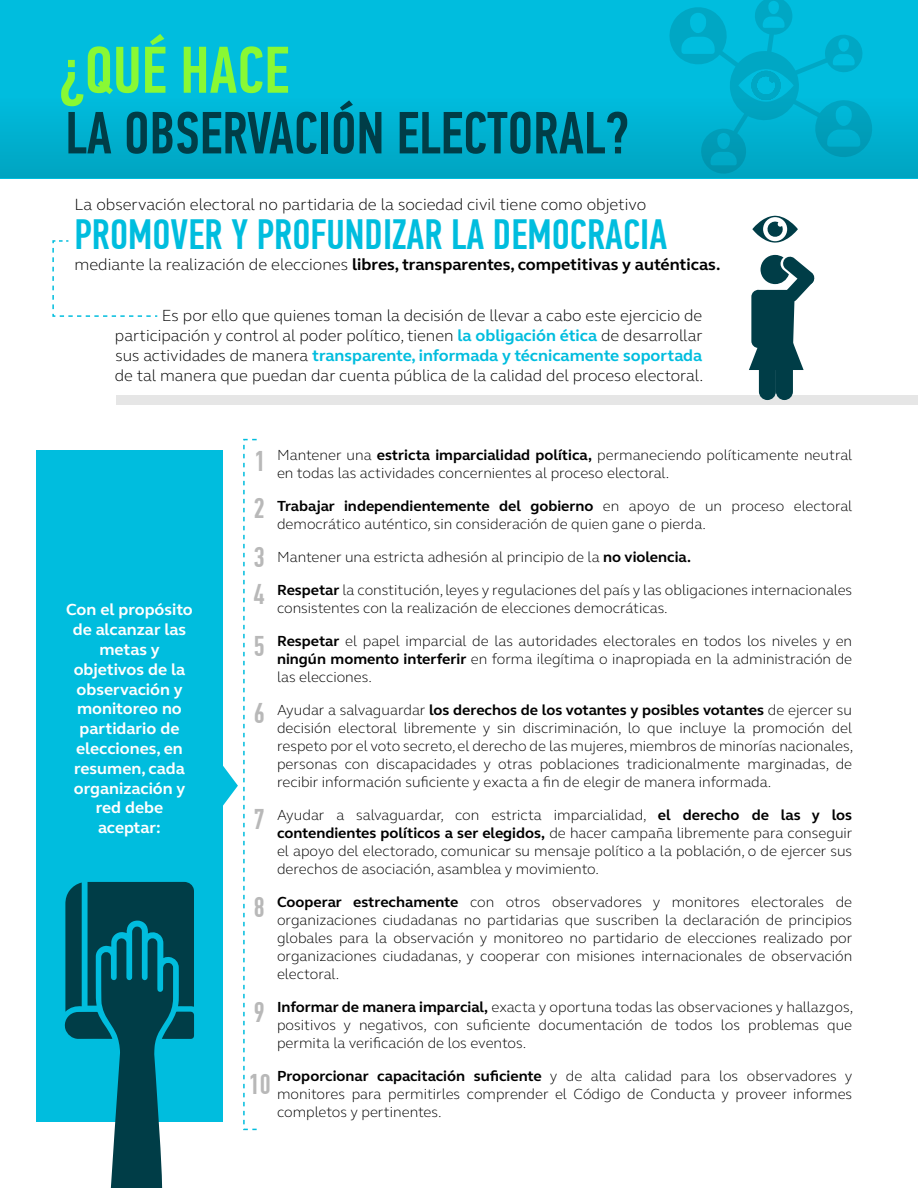
<style>
.page{position:relative;width:918px;height:1188px;background:#fff}
.page>*{position:absolute;margin:0;border:0;box-sizing:border-box;transform-origin:0 0}
.t1{font:500 66px "PF Din Text Comp Pro";color:#89f934}
.t2{font:500 59.55px "PF Din Text Comp Pro";color:#003d47}
.t3{font:500 42.3px "PF Din Text Comp Pro";color:#00bdde}
.t4{font:500 28.5px/48.2px "PF Din Text Comp Pro";color:#b8b8b8;text-align:justify}
.t5{font:700 16.65px "FS Elliot Pro";color:#000}
.t6{font:300 16.65px "FS Elliot Pro";color:#000}
.t7{font:300 16.5px/19.8px "FS Elliot Pro";color:#000;text-align:justify}
.t8{font:700 16.5px/19.8px "FS Elliot Pro";color:#fff;text-align:center}
.t9{font:300 15px/18px "FS Elliot Pro";color:#000;text-align:justify}
.s1{font-weight:300}
.s2{font-weight:700;color:#00bdde}
.s3{font-weight:700}
</style>
<div class="page">
<div style="left:36px;top:450px;width:187px;height:671px;background:#00bdde"></div>
<div style="left:116px;top:396px;width:802px;height:9px;background:#e6e6e6"></div>
<div style="left:0;top:0;width:918px;height:178px;background:#00bdde"></div>
<div style="left:0;top:95px;width:918px;height:83px;background:linear-gradient(to bottom,#00bdde,#00a4c0)"></div>
<svg style="left:752px;top:216px;width:46px;height:27px"></svg>
<div style="left:776px;top:332px;width:17px;height:68px;background:#003d47;border-radius:9px"></div>
<div style="left:759px;top:332px;width:17px;height:68px;background:#003d47;border-radius:9px"></div>
<svg style="left:749px;top:255px;width:66px;height:115px"></svg>
<svg style="left:52px;top:240px;width:105px;height:77px"></svg>
<svg style="left:63px;top:882px;width:131px;height:306px"></svg>
<svg style="left:223px;top:766px;width:15px;height:40px"></svg>
<svg style="left:669px;top:0;width:203px;height:174px"></svg>
<h1 class="t1" style="left:59px;top:32px;width:232px">¿QUÉ HACE</h1>
<h2 class="t2" style="left:65px;top:98px;width:565px">LA OBSERVACIÓN ELECTORAL?</h2>
<p class="t6" style="left:74px;top:193px;width:573px">La observación electoral no partidaria de la sociedad civil tiene como objetivo</p>
<h3 class="t3" style="left:74px;top:210px;width:594px">PROMOVER Y PROFUNDIZAR LA DEMOCRACIA</h3>
<p class="t5" style="left:74px;top:254px;width:648px"><span class="s1">mediante la realización de elecciones</span> libres, transparentes, competitivas y auténticas.</p>
<p class="t7" style="left:115px;top:305px;width:590px;text-indent:47px">Es por ello que quienes toman la decisión de llevar a cabo este ejercicio de participación y control al poder político, tienen <span class="s2">la obligación ética</span> de desarrollar sus actividades de manera <span class="s2">transparente, informada y técnicamente soportada </span>de tal manera que puedan dar cuenta pública de la calidad del proceso electoral.</p>
<p class="t8" style="left:66px;top:600px;width:128px">Con el propósito de alcanzar las metas y objetivos de la observación y monitoreo no partidario de elecciones, en resumen, cada organización y red debe aceptar:</p>
<p class="t9" style="left:277px;top:446px;width:577px">Mantener una <span class="s3">estricta imparcialidad política,</span> permaneciendo políticamente neutral en todas las actividades concernientes al proceso electoral.</p>
<p class="t9" style="left:277px;top:497px;width:577px"><span class="s3">Trabajar independientemente del gobierno</span> en apoyo de un proceso electoral democrático auténtico, sin consideración de quien gane o pierda.</p>
<p class="t9" style="left:277px;top:548px;width:416px">Mantener una estricta adhesión al principio de la <span class="s3">no violencia.</span></p>
<p class="t9" style="left:277px;top:581px;width:577px"><span class="s3">Respetar</span> la constitución, leyes y regulaciones del país y las obligaciones internacionales consistentes con la realización de elecciones democráticas.</p>
<p class="t9" style="left:277px;top:632px;width:577px"><span class="s3">Respetar</span> el papel imparcial de las autoridades electorales en todos los niveles y en <span class="s3">ningún momento interferir</span> en forma ilegítima o inapropiada en la administración de las elecciones.</p>
<p class="t9" style="left:277px;top:701px;width:578px">Ayudar a salvaguardar <span class="s3">los derechos de los votantes y posibles votantes</span> de ejercer su decisión electoral libremente y sin discriminación, lo que incluye la promoción del respeto por el voto secreto, el derecho de las mujeres, miembros de minorías nacionales, personas con discapacidades y otras poblaciones tradicionalmente marginadas, de recibir información suficiente y exacta a fin de elegir de manera informada.</p>
<p class="t9" style="left:277px;top:806px;width:577px">Ayudar a salvaguardar, con estricta imparcialidad, <span class="s3">el derecho de las y los contendientes políticos a ser elegidos,</span> de hacer campaña libremente para conseguir el apoyo del electorado, comunicar su mensaje político a la población, o de ejercer sus derechos de asociación, asamblea y movimiento.</p>
<p class="t9" style="left:277px;top:893px;width:577px"><span class="s3">Cooperar estrechamente</span> con otros observadores y monitores electorales de organizaciones ciudadanas no partidarias que suscriben la declaración de principios globales para la observación y monitoreo no partidario de elecciones realizado por organizaciones ciudadanas, y cooperar con misiones internacionales de observación electoral.</p>
<p class="t9" style="left:277px;top:998px;width:578px"><span class="s3">Informar de manera imparcial,</span> exacta y oportuna todas las observaciones y hallazgos, positivos y negativos, con suficiente documentación de todos los problemas que permita la verificación de los eventos.</p>
<p class="t9" style="left:277px;top:1067px;width:577px"><span class="s3">Proporcionar capacitación suficiente</span> y de alta calidad para los observadores y monitores para permitirles comprender el Código de Conducta y proveer informes completos y pertinentes.</p>
<h3 class="t4" style="left:254px;top:437px;width:13px">1<br>2<br>3</h3>
<h3 class="t4" style="left:254px;top:569px;width:13px;line-height:51.4px">4<br>5</h3>
<h3 class="t4" style="left:254px;top:690px;width:13px">6</h3>
<h3 class="t4" style="left:254px;top:796px;width:13px">7</h3>
<h3 class="t4" style="left:254px;top:884px;width:13px">8</h3>
<h3 class="t4" style="left:254px;top:989px;width:13px">9</h3>
<h3 class="t4" style="left:248px;top:1060px;width:25px">10</h3>
</div>
